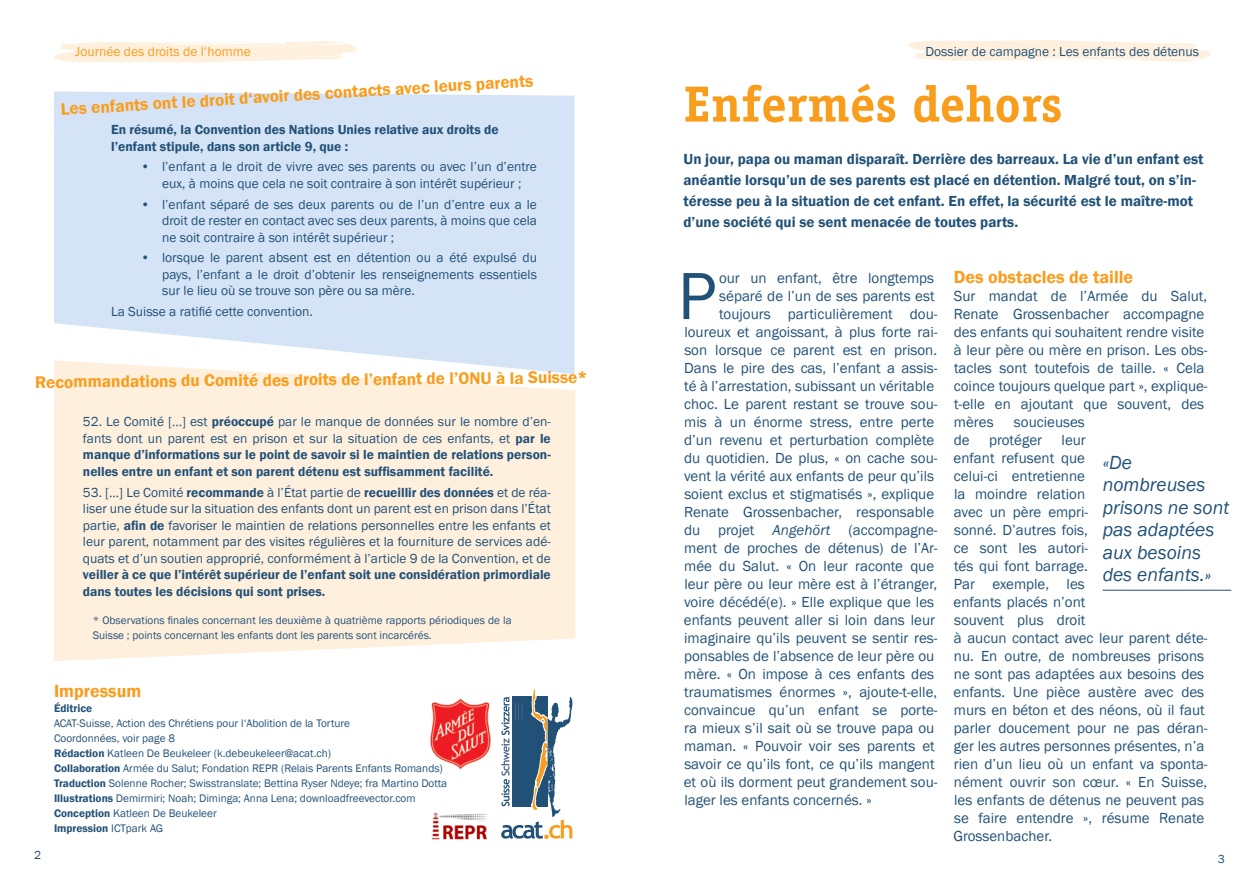
<style>
.page{position:relative;width:1259px;height:893px;background:#fff}
.page>*{position:absolute;margin:0;border:0;box-sizing:border-box;transform-origin:0 0}
.FR-Normal{font:69px "Franklin Gothic";color:#225177}
.FR-Titel{font:700 51px "Officina Serif LT";color:#f99d1c}
.FR-_Hervorhebung{font:italic 19.5px/22.5px "Franklin Gothic";color:#225177}
.FR-_1__Überschrift{font:600 18px "Franklin Gothic";color:#f99d1c}
.FR-_1__Überschrift-2{font:600 17.25px "Franklin Gothic";color:#f99d1c}
.FR-Normal-2{font:15px/18px "Franklin Gothic";color:#225177}
.FR-_Lead{font:600 15px/21px "Franklin Gothic";color:#225177}
.FR-_UNO-Beschlüsse{font:13.5px/16.5px "Franklin Gothic";color:#225177;text-align:justify}
.FR-_UNO-Beschlüsse-2{font:600 13.5px/16.5px "Franklin Gothic";color:#225177;text-align:justify}
.t1{font:13.5px "Franklin Gothic";color:#f99d1c}
.t2{font:12px "Franklin Gothic";color:#225177}
.FR-_Impressum{font:11.25px "Franklin Gothic";color:#225177}
.FR-_UNO-Beschlüsse-3{font:11.25px/15px "Franklin Gothic";color:#225177}
.FR-_Impressum-2{font:600 11.25px "Franklin Gothic";color:#225177}
.s1{font-weight:400}
.s2{font-weight:600}
.s3{font-style:italic}
</style>
<div class="page">
<svg style="left:54px;top:41px;width:303px;height:22px"></svg>
<svg style="left:908px;top:40px;width:302px;height:22px"></svg>
<div style="left:54px;top:360px;width:521px;height:301px;background:#fff0de"></div>
<svg style="left:54px;top:91px;width:520px;height:283px;background:#d8e5f5"></svg>
<img style="left:431px;top:813px;width:56px;height:27px">
<svg style="left:501px;top:689px;width:72px;height:150px"></svg>
<img style="left:430px;top:698px;width:61px;height:72px">
<hr style="left:1102px;top:590px;width:129px;height:1px;background:#225177">
<p class="t1" style="left:75px;top:43px;width:177px">Journée des droits de l‘homme</p>
<p class="FR-_UNO-Beschlüsse" style="left:925px;top:44px;width:275px">Dossier de campagne : Les enfants des détenus</p>
<p class="FR-_1__Überschrift-2" style="left:60px;top:101px;width:475px;rotate:-4deg">Les enfants ont le droit d‘avoir des contacts avec leurs parents</p>
<p class="FR-_UNO-Beschlüsse-2" style="left:111px;top:121px;width:389px">En résumé, la Convention des Nations Unies relative aux droits de l’enfant stipule, dans son article 9, que :</p>
<p class="FR-_UNO-Beschlüsse" style="left:141px;top:159px;width:398px;text-align:center">• l’enfant a le droit de vivre avec ses parents ou avec l’un d’entre eux, à moins que cela ne soit contraire à son intérêt supérieur ;</p>
<p class="FR-_UNO-Beschlüsse" style="left:162px;top:196px;width:376px;text-indent:-21px">• l’enfant séparé de ses deux parents ou de l’un d’entre eux a le droit de rester en contact avec ses deux parents, à moins que cela ne soit contraire à son intérêt supérieur ;</p>
<p class="FR-_UNO-Beschlüsse" style="left:162px;top:250px;width:376px;text-indent:-21px">• lorsque le parent absent est en détention ou a été expulsé du pays, l’enfant a le droit d’obtenir les renseignements essentiels sur le lieu où se trouve son père ou sa mère.</p>
<p class="FR-_UNO-Beschlüsse" style="left:111px;top:304px;width:203px">La Suisse a ratifié cette convention.</p>
<p class="FR-_1__Überschrift-2" style="left:35px;top:374px;width:554px;rotate:-1deg">Recommandations du Comité des droits de l’enfant de l’ONU à la Suisse*</p>
<p class="FR-_UNO-Beschlüsse-2" style="left:83px;top:414px;width:469px"><span class="s1">52. Le Comité […] est</span> préoccupé <span class="s1">par le manque de données sur le nombre d’en&shy;fants dont un parent est en prison et sur la situation de ces enfants, et</span> par le manque d’informations sur le point de savoir si le maintien de relations person&shy;nelles entre un enfant et son parent détenu est suffisamment facilité.</p>
<p class="FR-_UNO-Beschlüsse" style="left:83px;top:484px;width:469px">53. […] Le Comité <span class="s2">recommande</span> à l’État partie de <span class="s2">recueillir des données</span> et de réa&shy;liser une étude sur la situation des enfants dont un parent est en prison dans l’État partie, <span class="s2">afin de</span> favoriser le maintien de relations personnelles entre les enfants et leur parent, notamment par des visites régulières et la fourniture de services adé&shy;quats et d’un soutien approprié, conformément à l’article 9 de la Convention, et de <span class="s2">veiller à ce que l’intérêt supérieur de l’enfant soit une considération primordiale dans toutes les décisions qui sont prises.</span></p>
<p class="FR-_UNO-Beschlüsse-3" style="left:93px;top:613px;width:420px">* Observations finales concernant les deuxième à quatrième rapports périodiques de la<br>Suisse ; points concernant les enfants dont les parents sont incarcérés.</p>
<p class="t2" style="left:34px;top:847px;width:9px">2</p>
<p class="FR-_1__Überschrift" style="left:54px;top:680px;width:89px">Impressum</p>
<p class="FR-_Impressum-2" style="left:54px;top:701px;width:40px">Éditrice</p>
<p class="FR-_Impressum" style="left:54px;top:716px;width:298px">ACAT-Suisse, Action des Chrétiens pour l‘Abolition de la Torture</p>
<p class="FR-_Impressum" style="left:54px;top:731px;width:122px">Coordonnées, voir page 8</p>
<p class="FR-_Impressum" style="left:54px;top:746px;width:279px"><span class="s2">Rédaction</span> Katleen De Beukeleer (k.debeukeleer@acat.ch)</p>
<p class="FR-_Impressum" style="left:54px;top:761px;width:390px"><span class="s2">Collaboration</span> Armée du Salut; Fondation REPR (Relais Parents Enfants Romands)</p>
<p class="FR-_Impressum" style="left:54px;top:776px;width:395px"><span class="s2">Traduction</span> Solenne Rocher; Swisstranslate; Bettina Ryser Ndeye; fra Martino Dotta</p>
<p class="FR-_Impressum" style="left:54px;top:791px;width:363px"><span class="s2">Illustrations</span> Demirmiri; Noah; Diminga; Anna Lena; downloadfreevector.com</p>
<p class="FR-_Impressum" style="left:54px;top:806px;width:164px"><span class="s2">Conception</span> Katleen De Beukeleer</p>
<p class="FR-_Impressum-2" style="left:54px;top:821px;width:111px">Impression <span class="s1">ICTpark AG</span></p>
<p class="FR-Titel" style="left:683px;top:72px;width:380px">Enfermés dehors</p>
<p class="FR-_Lead" style="left:683px;top:149px;width:521px">Un jour, papa ou maman disparaît. Derrière des barreaux. La vie d’un enfant est anéantie lorsqu’un de ses parents est placé en détention. Malgré tout, on s’in&shy;téresse peu à la situation de cet enfant. En effet, la sécurité est le maître-mot d’une société qui se sent menacée de toutes parts.</p>
<p class="FR-Normal" style="left:678px;top:253px;width:40px">P</p>
<p class="FR-Normal-2" style="left:719px;top:269px;width:216px">our un enfant, être longtemps</p>
<p class="FR-Normal-2" style="left:719px;top:287px;width:217px">séparé de l’un de ses parents est</p>
<p class="FR-Normal-2" style="left:719px;top:305px;width:220px">toujours particulièrement dou-</p>
<p class="FR-Normal-2" style="left:684px;top:323px;width:255px">loureux et angoissant, à plus forte rai-</p>
<p class="FR-Normal-2" style="left:684px;top:341px;width:254px">son lorsque ce parent est en prison.</p>
<p class="FR-Normal-2" style="left:684px;top:359px;width:255px">Dans le pire des cas, l’enfant a assis-</p>
<p class="FR-Normal-2" style="left:684px;top:377px;width:251px">té à l’arrestation, subissant un véritable</p>
<p class="FR-Normal-2" style="left:684px;top:395px;width:255px">choc. Le parent restant se trouve sou-</p>
<p class="FR-Normal-2" style="left:684px;top:413px;width:251px">mis à un énorme stress, entre perte</p>
<p class="FR-Normal-2" style="left:684px;top:431px;width:251px">d’un revenu et perturbation complète</p>
<p class="FR-Normal-2" style="left:684px;top:449px;width:255px">du quotidien. De plus, « on cache sou-</p>
<p class="FR-Normal-2" style="left:684px;top:467px;width:251px">vent la vérité aux enfants de peur qu’ils</p>
<p class="FR-Normal-2" style="left:684px;top:485px;width:251px">soient exclus et stigmatisés », explique</p>
<p class="FR-Normal-2" style="left:684px;top:503px;width:252px">Renate Grossenbacher, responsable</p>
<p class="FR-Normal-2" style="left:684px;top:521px;width:255px">du projet <span class="s3">Angehört</span> (accompagne-</p>
<p class="FR-Normal-2" style="left:684px;top:539px;width:255px">ment de proches de détenus) de l’Ar-</p>
<p class="FR-Normal-2" style="left:684px;top:557px;width:251px">mée du Salut. « On leur raconte que</p>
<p class="FR-Normal-2" style="left:684px;top:575px;width:254px">leur père ou leur mère est à l’étranger,</p>
<p class="FR-Normal-2" style="left:684px;top:593px;width:251px">voire décédé(e). » Elle explique que les</p>
<p class="FR-Normal-2" style="left:684px;top:611px;width:253px">enfants peuvent aller si loin dans leur</p>
<p class="FR-Normal-2" style="left:684px;top:629px;width:255px">imaginaire qu’ils peuvent se sentir res-</p>
<p class="FR-Normal-2" style="left:684px;top:647px;width:252px">ponsables de l’absence de leur père ou</p>
<p class="FR-Normal-2" style="left:684px;top:665px;width:251px">mère. « On impose à ces enfants des</p>
<p class="FR-Normal-2" style="left:684px;top:683px;width:254px">traumatismes énormes », ajoute-t-elle,</p>
<p class="FR-Normal-2" style="left:684px;top:701px;width:255px">convaincue qu’un enfant se porte-</p>
<p class="FR-Normal-2" style="left:684px;top:719px;width:252px">ra mieux s’il sait où se trouve papa ou</p>
<p class="FR-Normal-2" style="left:684px;top:737px;width:252px">maman. « Pouvoir voir ses parents et</p>
<p class="FR-Normal-2" style="left:684px;top:755px;width:252px">savoir ce qu’ils font, ce qu’ils mangent</p>
<p class="FR-Normal-2" style="left:684px;top:773px;width:255px">et où ils dorment peut grandement sou-</p>
<p class="FR-Normal-2" style="left:684px;top:791px;width:189px">lager les enfants concernés. »</p>
<p class="FR-_1__Überschrift" style="left:954px;top:266px;width:181px">Des obstacles de taille</p>
<p class="FR-Normal-2" style="left:953px;top:287px;width:255px">Sur mandat de l’Armée du Salut, Renate Grossenbacher accompagne des enfants qui souhaitent rendre visite à leur père ou mère en prison. Les obs&shy;tacles sont toutefois de taille. « Cela coince toujours quelque part », explique&shy;t-elle en ajoutant que souvent, des mères</p>
<p class="FR-Normal-2" style="left:1014px;top:413px;width:72px">soucieuses</p>
<p class="FR-Normal-2" style="left:954px;top:431px;width:17px">de</p>
<p class="FR-Normal-2" style="left:989px;top:431px;width:54px">protéger</p>
<p class="FR-Normal-2" style="left:953px;top:431px;width:256px;text-indent:108px">leur<br>enfant refusent que<br>celui-ci entretienne<br>la moindre relation<br>avec un père empri-<br>sonné. D’autres fois,<br>ce sont les autori-<br>tés qui font barrage.<br>Par exemple, les<br>enfants placés n’ont<br>souvent plus droit<br>à aucun contact avec leur parent déte&shy;nu. En outre, de nombreuses prisons ne sont pas adaptées aux besoins des enfants. Une pièce austère avec des murs en béton et des néons, où il faut parler doucement pour ne pas déran&shy;ger les autres personnes présentes, n’a rien d’un lieu où un enfant va sponta&shy;nément ouvrir son cœur. « En Suisse, les enfants de détenus ne peuvent pas se faire entendre », résume Renate<br>Grossenbacher.</p>
<p class="FR-_Hervorhebung" style="left:1102px;top:451px;width:128px">«De nombreuses prisons ne sont pas adaptées aux besoins des enfants.»</p>
<p class="t2" style="left:1218px;top:852px;width:9px">3</p>
</div>
